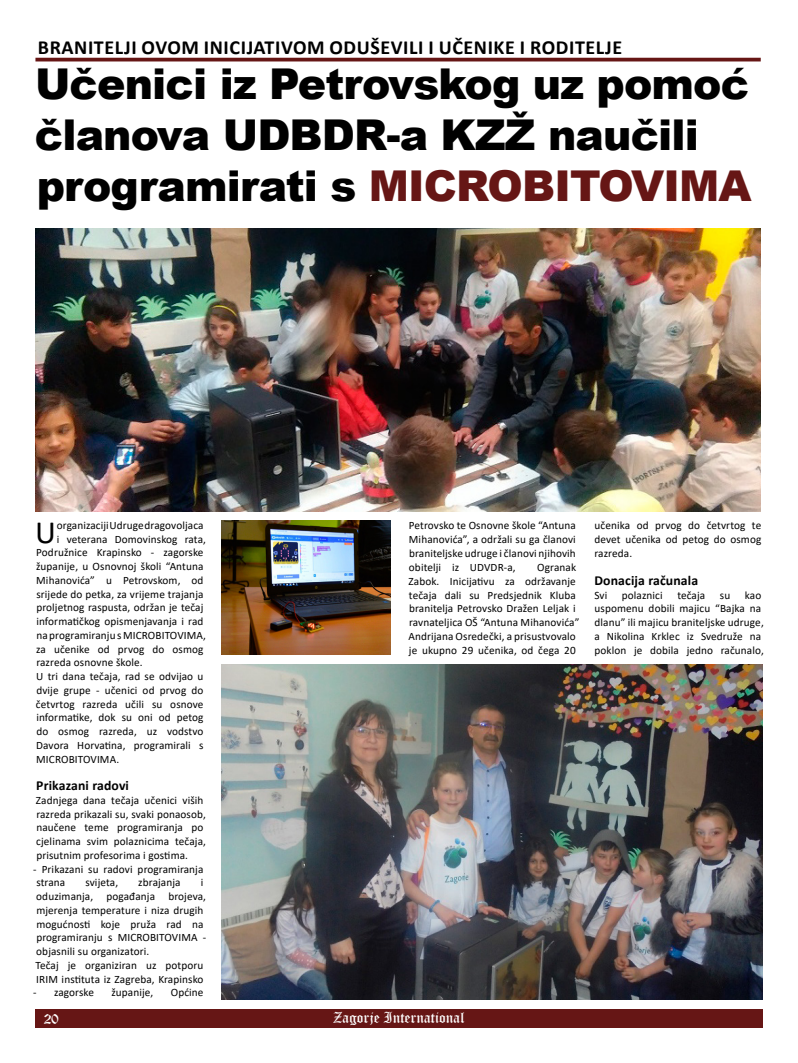
<style>
.page{position:relative;width:798px;height:1063px;background:#fff}
.page>*{position:absolute;margin:0;border:0;box-sizing:border-box;transform-origin:0 0}
.t1{font:900 42.5px/51.2px "Arial";letter-spacing:-.02em;color:#000}
.t2{font:32.62px "Calibri";color:#000}
.t3{font:700 20px "Calibri";color:#000}
.t4{font:15px "Old English Text";color:#fff}
.t5{font:700 13.75px "Calibri";letter-spacing:.01em;color:#000}
.t6{font:11.25px/13.9px "Calibri";letter-spacing:.01em;color:#000}
.s1{color:#661615}
</style>
<div class="page">
<div style="left:35px;top:1009px;width:727px;height:19px;background:#661615"></div>
<hr style="left:35px;top:58px;width:725px;height:3px;background:#661615">
<img style="left:221px;top:521px;width:169px;height:133px">
<img style="left:221px;top:665px;width:541px;height:334px">
<img style="left:35px;top:228px;width:725px;height:283px">
<h3 class="t3" style="left:38px;top:33px;width:23px">BRANITELJI</h3>
<h3 class="t3" style="left:141px;top:33px;width:15px">OVOM</h3>
<h3 class="t3" style="left:204px;top:33px;width:11px">INICIJATIVOM</h3>
<h3 class="t3" style="left:329px;top:33px;width:14px">ODU</h3>
<h3 class="t3" style="left:370px;top:33px;width:20px">ŠEVILI</h3>
<h3 class="t3" style="left:428px;top:33px;width:46px">I UČENIKE</h3>
<h3 class="t3" style="left:519px;top:33px;width:22px">I RODITELJE</h3>
<h1 class="t1" style="left:35px;top:57px;width:718px">Učenici iz Petrovskog uz pomoć članova UDBDR-a KZŽ naučili programirati s <span class="s1">MICROBITOVIMA</span></h1>
<h2 class="t2" style="left:35px;top:509px;width:22px">U</h2>
<p class="t6" style="left:57px;top:518px;width:148px">organizaciji Udruge dragovoljaca</p>
<p class="t6" style="left:57px;top:532px;width:151px">i veterana Domovinskog rata,</p>
<p class="t6" style="left:36px;top:545px;width:169px">Podružnice Krapinsko - zagorske</p>
<p class="t6" style="left:36px;top:559px;width:169px">županije, u Osnovnoj školi “Antuna</p>
<p class="t6" style="left:36px;top:573px;width:169px">Mihanovića” u Petrovskom, od</p>
<p class="t6" style="left:36px;top:587px;width:169px">srijede do petka, za vrijeme trajanja</p>
<p class="t6" style="left:36px;top:600px;width:168px">proljetnog raspusta, održan je tečaj</p>
<p class="t6" style="left:36px;top:614px;width:169px">informatičkog opismenjavanja i rad</p>
<p class="t6" style="left:36px;top:628px;width:171px">na programiranju s MICROBITOVIMA,</p>
<p class="t6" style="left:36px;top:642px;width:169px">za učenike od prvog do osmog</p>
<p class="t6" style="left:36px;top:655px;width:108px">razreda osnovne škole.</p>
<p class="t6" style="left:36px;top:669px;width:169px">U tri dana tečaja, rad se odvijao u</p>
<p class="t6" style="left:36px;top:683px;width:168px">dvije grupe - učenici od prvog do</p>
<p class="t6" style="left:36px;top:697px;width:169px">četvrtog razreda učili su osnove</p>
<p class="t6" style="left:36px;top:710px;width:169px">informatike, dok su oni od petog</p>
<p class="t6" style="left:36px;top:724px;width:168px">do osmog razreda, uz vodstvo</p>
<p class="t6" style="left:36px;top:738px;width:169px">Davora Horvatina, programirali s</p>
<p class="t6" style="left:36px;top:752px;width:84px">MICROBITOVIMA.</p>
<p class="t5" style="left:36px;top:776px;width:94px">PRIKAZANI RADOVI</p>
<p class="t6" style="left:36px;top:793px;width:171px">Zadnjega dana tečaja učenici viših razreda prikazali su, svaki ponaosob, naučene teme programiranja po cjelinama svim polaznicima tečaja, prisutnim profesorima i gostima.</p>
<p class="t6" style="left:33px;top:862px;width:172px">- Prikazani su radovi programiranja strana</p>
<p class="t6" style="left:85px;top:875px;width:34px">svijeta,</p>
<p class="t6" style="left:138px;top:875px;width:44px">zbrajanja</p>
<p class="t6" style="left:35px;top:875px;width:172px;text-indent:165px">i oduzimanja, pogađanja brojeva, mjerenja temperature i niza drugih mogućnosti koje pruža rad na programiranju s MICROBITOVIMA - objasnili su organizatori.<br>Tečaj je organiziran uz potporu<br>IRIM instituta iz Zagreba, Krapinsko</p>
<p class="t6" style="left:33px;top:985px;width:62px">- zagorske</p>
<p class="t6" style="left:111px;top:985px;width:43px">županije,</p>
<p class="t6" style="left:171px;top:985px;width:34px">Općine</p>
<p class="t6" style="left:409px;top:518px;width:168px;text-align:justify">Petrovsko te Osnovne škole “Antuna Mihanovića”, a održali su ga članovi braniteljske udruge i članovi njihovih obitelji iz UDVDR-a,</p>
<p class="t6" style="left:408px;top:560px;width:172px;text-indent:129px">Ogranak<br>Zabok. Inicijativu za održavanje tečaja dali su Predsjednik Kluba branitelja Petrovsko Dražen Leljak i ravnateljica OŠ “Antuna Mihanovića”<br>Andrijana Osredečki, a prisustvovalo je ukupno 29 učenika, od čega 20</p>
<h3 class="t4" style="left:44px;top:1009px;width:17px">20</h3>
<h3 class="t4" style="left:333px;top:1008px;width:133px">Zagorje International</h3>
<p class="t6" style="left:594px;top:518px;width:168px;text-align:justify">učenika od prvog do četvrtog te devet učenika od petog do osmog razreda.</p>
<p class="t5" style="left:594px;top:570px;width:105px">DONACIJA RAČUNALA</p>
<p class="t6" style="left:594px;top:588px;width:14px">Svi</p>
<p class="t6" style="left:621px;top:588px;width:42px">polaznici</p>
<p class="t6" style="left:677px;top:588px;width:29px">tečaja</p>
<p class="t6" style="left:719px;top:588px;width:12px">su</p>
<p class="t6" style="left:594px;top:588px;width:171px;text-indent:150px">kao uspomenu dobili majicu “Bajka na dlanu” ili majicu braniteljske udruge, a Nikolina Krklec iz Svedruže na poklon je dobila jedno računalo,</p>
</div>
